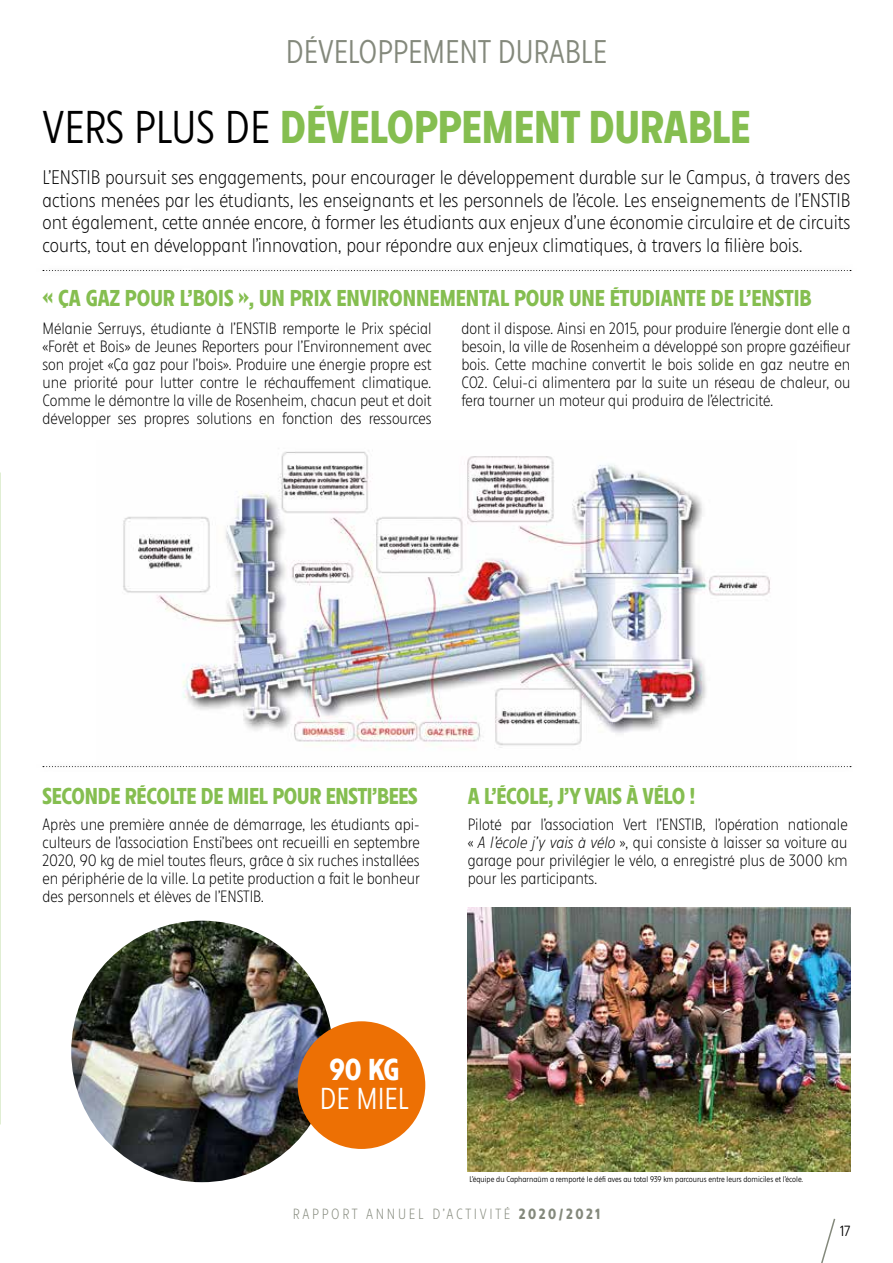
<style>
.page{position:relative;width:893px;height:1263px;background:#fff}
.page>*{position:absolute;margin:0;border:0;box-sizing:border-box;transform-origin:0 0}
.t1{font:700 42px "INTERMARCHE";color:#85be50}
.t2{font:600 30px "INTERMARCHE";color:#84897c}
.t3{font:600 27.75px "INTERMARCHE";color:#fff}
.t4{font:700 27.75px "INTERMARCHE";color:#fff}
.t5{font:700 21px "INTERMARCHE";color:#85be50}
.t6{font:300 18px/22.5px "INTERMARCHE";color:#000;text-align:justify}
.t7{font:300 15px/18px "INTERMARCHE";color:#000;text-align:justify}
.t8{font:300 13.5px "INTERMARCHE";letter-spacing:.2em;color:#84897c}
.t9{font:600 13.5px "INTERMARCHE";color:#000}
.t10{font:600 7.5px "INTERMARCHE";color:#000}
.s1{font-weight:600;color:#000}
.s2{font-style:italic}
.s3{font-weight:700}
</style>
<div class="page">
<svg style="left:821px;top:1218px;width:15px;height:45px"></svg>
<svg style="left:0;top:472px;width:1px;height:653px"></svg>
<img style="left:468px;top:908px;width:382px;height:263px">
<img style="left:123px;top:450px;width:647px;height:299px">
<img style="left:71px;top:921px;width:262px;height:261px;border-radius:131px">
<div style="left:298px;top:1021px;width:127px;height:128px;background:#ed7004;border-radius:50%"></div>
<svg style="left:43px;top:766px;width:808px;height:1px"></svg>
<svg style="left:43px;top:270px;width:808px;height:1px"></svg>
<h2 class="t2" style="left:286px;top:35px;width:323px">DÉVELOPPEMENT DURABLE</h2>
<h1 class="t1" style="left:43px;top:105px;width:709px"><span class="s1">VERS PLUS DE</span> DÉVELOPPEMENT DURABLE</h1>
<p class="t6" style="left:43px;top:167px;width:809px">L’ENSTIB poursuit ses engagements, pour encourager le développement durable sur le Campus, à travers des actions menées par les étudiants, les enseignants et les personnels de l’école. Les enseignements de l’ENSTIB ont également, cette année encore, à former les étudiants aux enjeux d’une économie circulaire et de circuits courts, tout en développant l’innovation, pour répondre aux enjeux climatiques, à travers la filière bois.</p>
<h3 class="t5" style="left:43px;top:286px;width:770px">« ÇA GAZ POUR L’BOIS », UN PRIX ENVIRONNEMENTAL POUR UNE ÉTUDIANTE DE L’ENSTIB</h3>
<p class="t7" style="left:43px;top:320px;width:391px">Mélanie Serruys, étudiante à l’ENSTIB remporte le Prix spécial «Forêt et Bois» de Jeunes Reporters pour l’Environnement avec son projet «Ça gaz pour l’bois». Produire une énergie propre est une priorité pour lutter contre le réchauffement climatique.<br>Comme le démontre la ville de Rosenheim, chacun peut et doit développer ses propres solutions en fonction des ressources</p>
<p class="t7" style="left:461px;top:320px;width:391px">dont il dispose. Ainsi en 2015, pour produire l’énergie dont elle a besoin, la ville de Rosenheim a développé son propre gazéifieur bois. Cette machine convertit le bois solide en gaz neutre en CO2. Celui-ci alimentera par la suite un réseau de chaleur, ou fera tourner un moteur qui produira de l’électricité.</p>
<h3 class="t5" style="left:43px;top:784px;width:377px">SECONDE RÉCOLTE DE MIEL POUR ENSTI’BEES</h3>
<h3 class="t5" style="left:468px;top:784px;width:229px">A L’ÉCOLE, J’Y VAIS À VÉLO !</h3>
<p class="t7" style="left:468px;top:816px;width:381px">Piloté par l’association Vert l’ENSTIB, l’opération nationale « <span class="s2">A l’école j’y vais à vélo</span> », qui consiste à laisser sa voiture au garage pour privilégier le vélo, a enregistré plus de 3000 km pour les participants.</p>
<p class="t7" style="left:43px;top:816px;width:379px">Après une première année de démarrage, les étudiants api&shy;culteurs de l’association Ensti’bees ont recueilli en septembre 2020, 90 kg de miel toutes fleurs, grâce à six ruches installées en périphérie de la ville. La petite production a fait le bonheur des personnels et élèves de l’ENSTIB.</p>
<h3 class="t4" style="left:329px;top:1054px;width:71px">90 KG</h3>
<h3 class="t3" style="left:320px;top:1084px;width:90px">DE MIEL</h3>
<p class="t10" style="left:470px;top:1175px;width:335px">L’équipe du Capharnaüm a remporté le défi aves au total 939 km parcourus entre leurs domiciles et l’école.</p>
<p class="t8" style="left:293px;top:1207px;width:309px">RAPPORT ANNUEL D’ACTIVITÉ <span class="s3">2020/2021</span></p>
<p class="t9" style="left:840px;top:1223px;width:12px">17</p>
</div>
